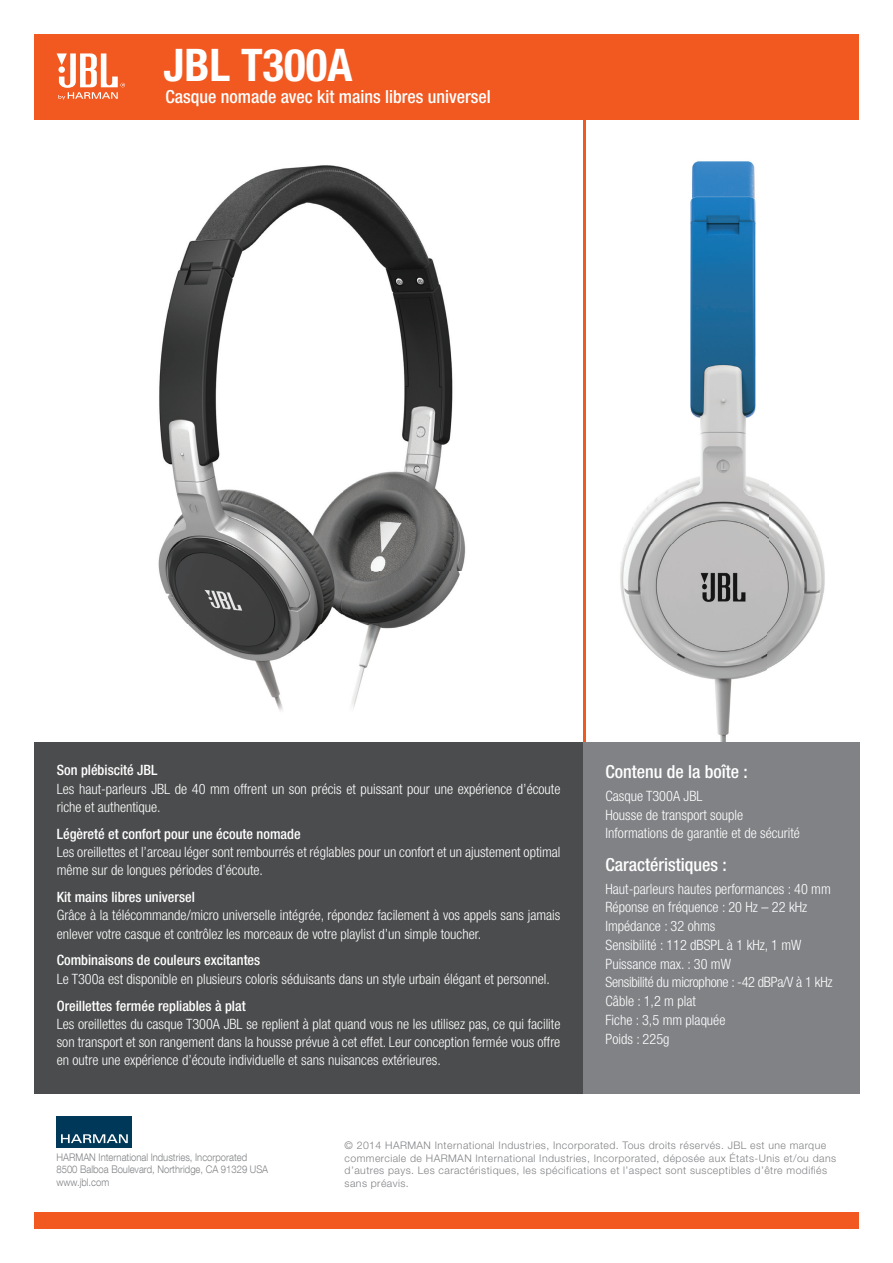
<style>
.page{position:relative;width:893px;height:1263px;background:#fff}
.page>*{position:absolute;margin:0;border:0;box-sizing:border-box;transform-origin:0 0}
.t1{font:700 condensed 45px "Helvetica Neue LT Pro";color:#fff}
.t2{font:500 condensed 18px "Helvetica Neue LT Pro";color:#fff}
.t3{font:300 condensed 14.25px/18.8px "Helvetica Neue LT Pro";color:#fff}
.t4{font:500 condensed 14.25px "Helvetica Neue LT Pro";color:#fff}
.t5{font:300 10.5px/12.6px "Helvetica Neue";letter-spacing:.04em;color:#808285}
.t6{font:300 10.5px/12.6px "Helvetica Neue LT Com";color:#808285;scale:.9 1}
</style>
<div class="page">
<img style="left:620px;top:161px;width:205px;height:581px">
<div style="left:34px;top:34px;width:825px;height:85px;background:#f15921"></div>
<div style="left:34px;top:1213px;width:825px;height:16px;background:#f15921"></div>
<div style="left:57px;top:1116px;width:75px;height:31px;background:#003859"></div>
<svg style="left:61px;top:1134px;width:67px;height:9px"></svg>
<svg style="left:57px;top:53px;width:68px;height:47px"></svg>
<div style="left:34px;top:742px;width:549px;height:352px;background:#4b4c4d"></div>
<hr style="left:583px;top:119px;width:3px;height:623px;background:#f15921">
<div style="left:583px;top:742px;width:276px;height:352px;background:#808285"></div>
<img style="left:158px;top:165px;width:308px;height:546px">
<h1 class="t1" style="left:163px;top:38px;width:190px">JBL T300A</h1>
<p class="t2" style="left:165px;top:86px;width:327px">Casque nomade avec kit mains libres universel</p>
<p class="t4" style="left:57px;top:762px;width:102px">Son plébiscité JBL</p>
<p class="t3" style="left:57px;top:779px;width:505px;line-height:18.3px">Les haut-parleurs JBL de 40 mm offrent un son précis et puissant pour une expérience d’écoute riche et authentique.</p>
<p class="t4" style="left:57px;top:825px;width:245px">Légèreté et confort pour une écoute nomade</p>
<p class="t3" style="left:57px;top:842px;width:505px;line-height:18.3px">Les oreillettes et l’arceau léger sont rembourrés et réglables pour un confort et un ajustement optimal même sur de longues périodes d’écoute.</p>
<p class="t4" style="left:57px;top:888px;width:140px">Kit mains libres universel</p>
<p class="t3" style="left:57px;top:906px;width:505px;line-height:18.3px">Grâce à la télécommande/micro universelle intégrée, répondez facilement à vos appels sans jamais enlever votre casque et contrôlez les morceaux de votre playlist d’un simple toucher.</p>
<p class="t4" style="left:57px;top:952px;width:205px">Combinaisons de couleurs excitantes</p>
<p class="t3" style="left:57px;top:969px;width:495px">Le T300a est disponible en plusieurs coloris séduisants dans un style urbain élégant et personnel.</p>
<p class="t4" style="left:57px;top:997px;width:190px">Oreillettes fermée repliables à plat</p>
<p class="t3" style="left:57px;top:1014px;width:505px;line-height:18.3px;text-align:justify">Les oreillettes du casque T300A JBL se replient à plat quand vous ne les utilisez pas, ce qui facilite son transport et son rangement dans la housse prévue à cet effet. Leur conception fermée vous offre en outre une expérience d’écoute individuelle et sans nuisances extérieures.</p>
<p class="t2" style="left:605px;top:761px;width:144px">Contenu de la boîte :</p>
<p class="t3" style="left:605px;top:786px;width:196px">Casque T300A JBL<br>Housse de transport souple<br>Informations de garantie et de sécurité</p>
<p class="t2" style="left:605px;top:853px;width:123px">Caractéristiques :</p>
<p class="t3" style="left:605px;top:879px;width:228px">Haut-parleurs hautes performances : 40 mm<br>Réponse en fréquence : 20 Hz – 22 kHz<br>Impédance : 32 ohms<br>Sensibilité : 112 dBSPL à 1 kHz, 1 mW<br>Puissance max. : 30 mW<br>Sensibilité du microphone : -42 dBPa/V à 1 kHz<br>Câble : 1,2 m plat<br>Fiche : 3,5 mm plaquée<br>Poids : 225g</p>
<p class="t6" style="left:57px;top:1150px;width:237px">HARMAN International Industries, Incorporated<br>8500 Balboa Boulevard, Northridge, CA 91329 USA www.jbl.com</p>
<p class="t5" style="left:345px;top:1139px;width:493px">© 2014 HARMAN International Industries, Incorporated. Tous droits réservés. JBL est une marque commerciale de HARMAN International Industries, Incorporated, déposée aux États-Unis et/ou dans d’autres pays. Les caractéristiques, les spécifications et l’aspect sont susceptibles d’être modifiés sans préavis.</p>
</div>
